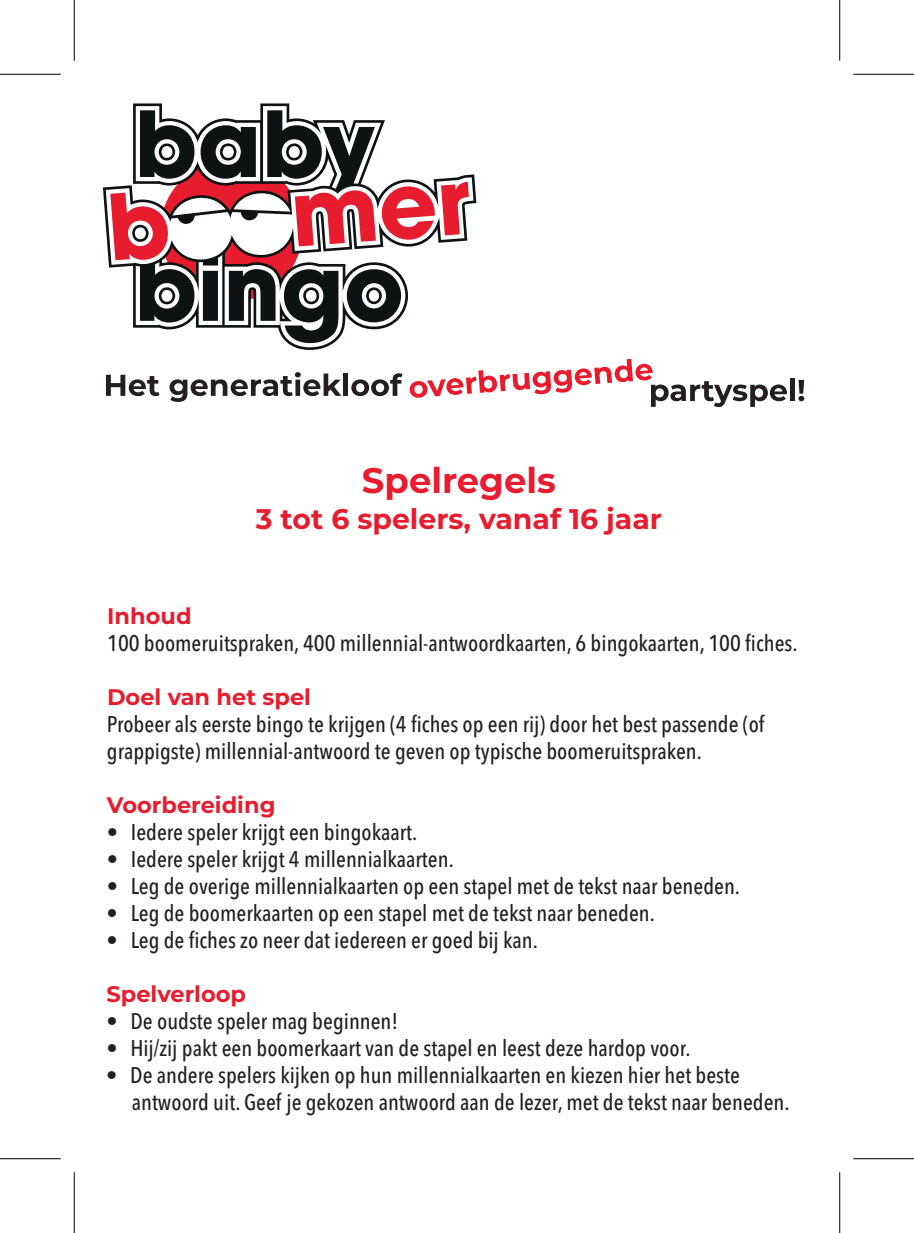
<style>
.page{position:relative;width:914px;height:1233px;background:#fff}
.page>*{position:absolute;margin:0;border:0;box-sizing:border-box;transform-origin:0 0}
.t1{font:700 35.32px "Montserrat";color:#e71c2e}
.t2{font:700 28.35px "Montserrat";color:#e71c2e}
.t3{font:500 condensed 22.5px/27px "Avenir Next LT Pro";color:#231f20}
.t4{font:700 22.5px "Montserrat";color:#e71c2e}
</style>
<div class="page">
<svg style="left:106px;top:375px;width:53px;height:21px"></svg>
<svg style="left:169px;top:372px;width:172px;height:30px"></svg>
<div style="left:343px;top:373px;width:5px;height:23px;background:#231f20"></div>
<svg style="left:351px;top:373px;width:51px;height:23px"></svg>
<svg style="left:409px;top:359px;width:378px;height:48px"></svg>
<div style="left:790px;top:379px;width:5px;height:22px;background:#231f20"></div>
<svg style="left:798px;top:380px;width:6px;height:21px"></svg>
<svg style="left:103px;top:103px;width:373px;height:247px"></svg>
<hr style="left:0;top:74px;width:61px;height:1px;background:#000">
<hr style="left:853px;top:74px;width:61px;height:1px;background:#000">
<hr style="left:0;top:1158px;width:61px;height:1px;background:#000">
<hr style="left:853px;top:1158px;width:61px;height:1px;background:#000">
<hr style="left:74px;top:0;width:1px;height:61px;background:#000">
<hr style="left:74px;top:1172px;width:1px;height:61px;background:#000">
<hr style="left:839px;top:0;width:1px;height:61px;background:#000">
<hr style="left:839px;top:1172px;width:1px;height:61px;background:#000">
<h1 class="t1" style="left:362px;top:465px;width:195px">Spelregels</h1>
<p class="t2" style="left:256px;top:506px;width:408px">3 tot 6 spelers, vanaf 16 jaar</p>
<p class="t4" style="left:107px;top:606px;width:86px">Inhoud</p>
<p class="t3" style="left:107px;top:631px;width:692px">100 boomeruitspraken, 400 millennial-antwoordkaarten, 6 bingokaarten, 100 fiches.</p>
<p class="t4" style="left:107px;top:687px;width:205px">Doel van het spel</p>
<p class="t3" style="left:107px;top:712px;width:659px">Probeer als eerste bingo te krĳgen (4 fiches op een rĳ) door het best passende (of grappigste) millennial-antwoord te geven op typische boomeruitspraken.</p>
<p class="t4" style="left:107px;top:795px;width:170px">Voorbereiding</p>
<p class="t3" style="left:107px;top:820px;width:312px">• Iedere speler krĳgt een bingokaart.</p>
<p class="t3" style="left:107px;top:847px;width:348px">• Iedere speler krĳgt 4 millennialkaarten.</p>
<p class="t3" style="left:107px;top:874px;width:635px">• Leg de overige millennialkaarten op een stapel met de tekst naar beneden.</p>
<p class="t3" style="left:107px;top:901px;width:550px">• Leg de boomerkaarten op een stapel met de tekst naar beneden.</p>
<p class="t3" style="left:107px;top:928px;width:433px">• Leg de fiches zo neer dat iedereen er goed bĳ kan.</p>
<p class="t4" style="left:106px;top:984px;width:141px">Spelverloop</p>
<p class="t3" style="left:106px;top:1009px;width:293px">• De oudste speler mag beginnen!</p>
<p class="t3" style="left:106px;top:1036px;width:586px">• Hĳ/zĳ pakt een boomerkaart van de stapel en leest deze hardop voor.</p>
<p class="t3" style="left:132px;top:1063px;width:659px;text-indent:-26px">• De andere spelers kĳken op hun millennialkaarten en kiezen hier het beste antwoord uit. Geef je gekozen antwoord aan de lezer, met de tekst naar beneden.</p>
</div>
